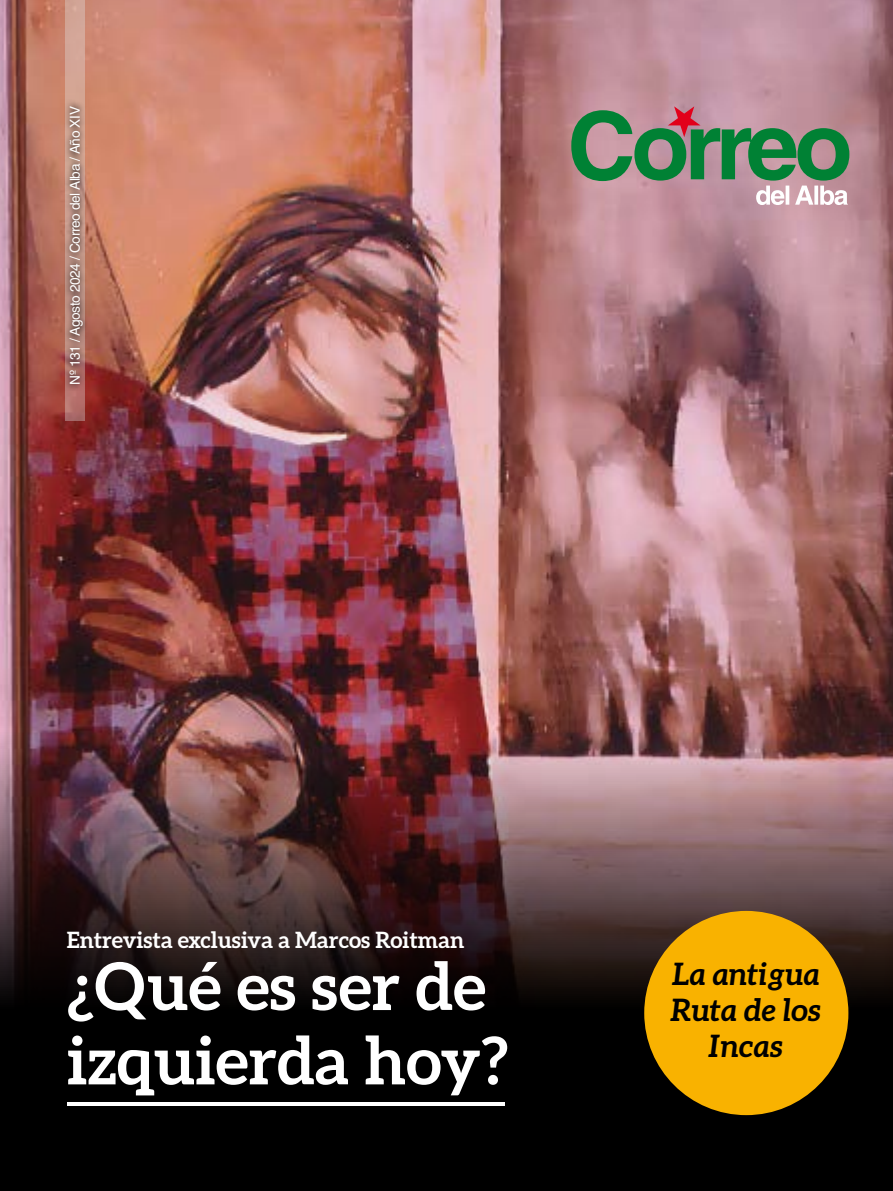
<style>
.page{position:relative;width:893px;height:1191px;background:#fff}
.page>*{position:absolute;margin:0;border:0;box-sizing:border-box;transform-origin:0 0}
.t1{font:700 65.85px/74.2px "Aleo";color:#fff}
.t2{font:italic 700 30.9px/35.8px "Aleo";color:#000;text-align:center}
.t3{font:700 22.5px "Aleo";color:#fff}
.t4{font:13.65px "Helvetica LT Std";letter-spacing:-.025em;color:#fff}
</style>
<div class="page">
<img style="left:0;top:0;width:893px;height:1191px">
<svg style="left:571px;top:106px;width:278px;height:99px;background:#899080"></svg>
<svg style="left:65px;top:0;width:20px;height:421px;background:#cb988c"></svg>
<svg style="left:64px;top:100px;width:25px;height:291px;background:#aa7b6d"></svg>
<div style="left:644px;top:911px;width:204px;height:204px;background:#f9b200;border-radius:50%"></div>
<svg style="left:67px;top:1101px;width:438px;height:4px"></svg>
<p class="t4" style="left:67px;top:384px;width:280px;rotate:-90deg">Nº 131 / Agosto 2024 / Correo del Alba / Año XIV</p>
<h3 class="t3" style="left:67px;top:926px;width:399px">Entrevista exclusiva a Marcos Roitman</h3>
<h1 class="t1" style="left:67px;top:948px;width:443px">¿Qué es ser de izquierda hoy?</h1>
<h2 class="t2" style="left:670px;top:955px;width:153px">La antigua<br>Ruta de los<br>Incas</h2>
</div>
